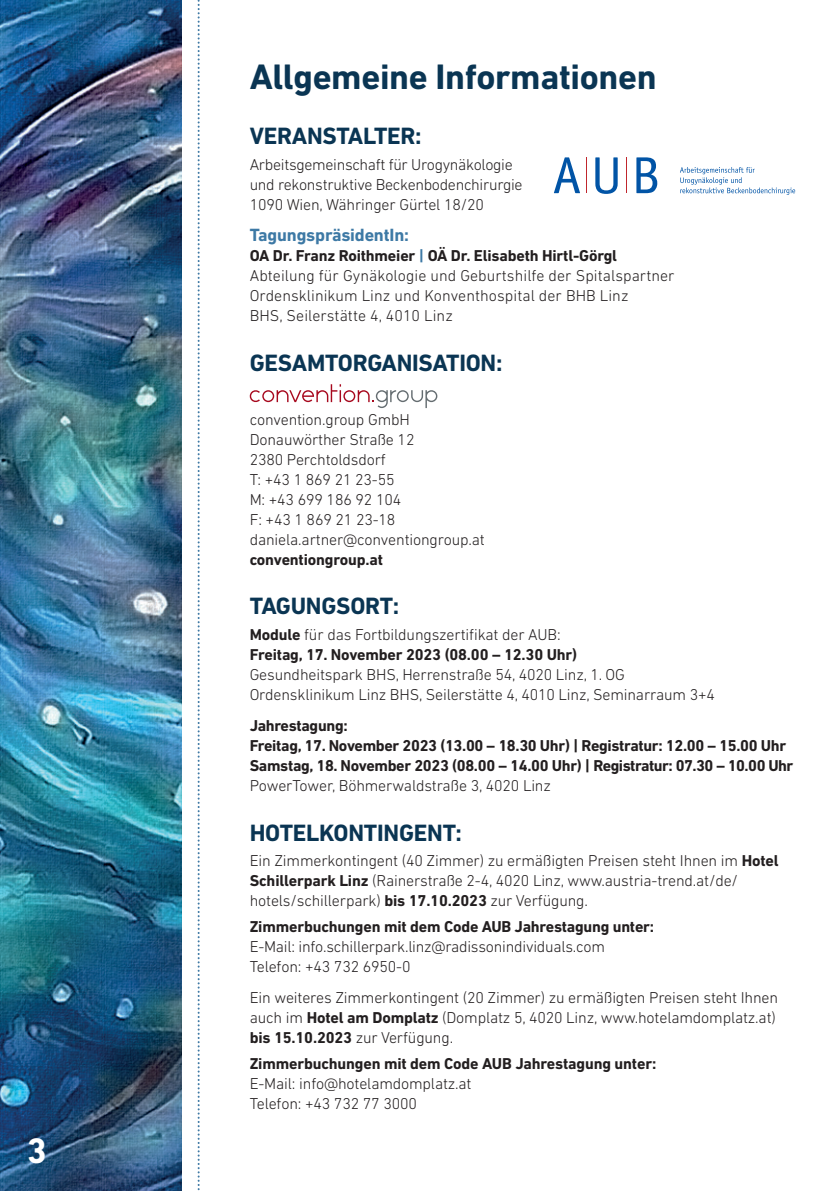
<style>
.page{position:relative;width:840px;height:1191px;background:#fff}
.page>*{position:absolute;margin:0;border:0;box-sizing:border-box;transform-origin:0 0}
.t1{font:700 36px "DIN Next LT Pro";letter-spacing:-.01em;color:#0a3553}
.t2{font:700 36px "DIN Next LT Pro";color:#fff}
.t3{font:700 24px "DIN Next LT Pro";letter-spacing:-.01em;color:#0a3553}
.t4{font:700 18px "DIN Next LT Pro";letter-spacing:-.01em;color:#3d79a5}
.t5{font:300 16px/20px "DIN Next LT Pro";letter-spacing:-.01em;color:#231f20}
.t6{font:700 16px/20px "DIN Next LT Pro";letter-spacing:-.015em;color:#231f20}
.s1{font-weight:700}
.s2{font-weight:700;color:#3d79a5}
.s3{font-weight:300}
</style>
<div class="page">
<svg style="left:197px;top:0;width:2px;height:1191px"></svg>
<img style="left:0;top:0;width:181px;height:1191px">
<svg style="left:554px;top:157px;width:25px;height:36px"></svg>
<svg style="left:595px;top:157px;width:22px;height:37px"></svg>
<svg style="left:636px;top:157px;width:21px;height:36px"></svg>
<hr style="left:586px;top:157px;width:1px;height:36px;background:#c0262d">
<hr style="left:626px;top:157px;width:1px;height:36px;background:#c0262d">
<svg style="left:680px;top:167px;width:114px;height:28px"></svg>
<svg style="left:249px;top:384px;width:188px;height:24px"></svg>
<h1 class="t2" style="left:27px;top:1129px;width:22px">3</h1>
<h1 class="t1" style="left:249px;top:56px;width:408px">Allgemeine Informationen</h1>
<h2 class="t3" style="left:249px;top:122px;width:173px">VERANSTALTER:</h2>
<p class="t5" style="left:249px;top:154px;width:274px">Arbeitsgemeinschaft für Urogynäkologie und rekonstruktive Beckenbodenchirurgie<br>1090 Wien, Währinger Gürtel 18/20</p>
<p class="t4" style="left:249px;top:225px;width:161px">TagungspräsidentIn:</p>
<p class="t5" style="left:249px;top:246px;width:426px"><span class="s1">OA Dr. Franz Roithmeier</span> <span class="s2">|</span> <span class="s1">OÄ Dr. Elisabeth Hirtl-Görgl </span>Abteilung für Gynäkologie und Geburtshilfe der Spitalspartner Ordensklinikum Linz und Konventhospital der BHB Linz<br>BHS, Seilerstätte 4, 4010 Linz</p>
<h2 class="t3" style="left:249px;top:349px;width:254px">GESAMTORGANISATION:</h2>
<p class="t5" style="left:249px;top:409px;width:236px">convention.group GmbH<br>Donauwörther Straße 12<br>2380 Perchtoldsdorf<br>T: +43 1 869 21 23-55<br>M: +43 699 186 92 104<br>F: +43 1 869 21 23-18 daniela.artner@conventiongroup.at</p>
<p class="t6" style="left:249px;top:549px;width:135px">conventiongroup.at</p>
<h2 class="t3" style="left:249px;top:592px;width:151px">TAGUNGSORT:</h2>
<p class="t6" style="left:249px;top:624px;width:329px">Module <span class="s3">für das Fortbildungszertifikat der AUB:<br></span>Freitag, 17. November 2023 (08.00 – 12.30 Uhr)</p>
<p class="t5" style="left:249px;top:664px;width:466px">Gesundheitspark BHS, Herrenstraße 54, 4020 Linz, 1. OG<br>Ordensklinikum Linz BHS, Seilerstätte 4, 4010 Linz, Seminarraum 3+4</p>
<p class="t6" style="left:249px;top:716px;width:545px">Jahrestagung:<br>Freitag, 17. November 2023 (13.00 – 18.30 Uhr) | Registratur: 12.00 – 15.00 Uhr<br>Samstag, 18. November 2023 (08.00 – 14.00 Uhr) | Registratur: 07.30 – 10.00 Uhr</p>
<p class="t5" style="left:249px;top:775px;width:302px">PowerTower, Böhmerwaldstraße 3, 4020 Linz</p>
<h2 class="t3" style="left:249px;top:818px;width:214px">HOTELKONTINGENT:</h2>
<p class="t5" style="left:249px;top:850px;width:530px">Ein Zimmerkontingent (40 Zimmer) zu ermäßigten Preisen steht Ihnen im <span class="s1">Hotel<br>Schillerpark Linz</span> (Rainerstraße 2-4, 4020 Linz, www.austria-trend.at/de/ hotels/schillerpark) <span class="s1">bis 17.10.2023</span> zur Verfügung.</p>
<p class="t6" style="left:249px;top:916px;width:405px">Zimmerbuchungen mit dem Code AUB Jahrestagung unter:</p>
<p class="t5" style="left:249px;top:936px;width:356px">E-Mail: info.schillerpark.linz@radissonindividuals.com<br>Telefon: +43 732 6950-0</p>
<p class="t5" style="left:249px;top:987px;width:529px">Ein weiteres Zimmerkontingent (20 Zimmer) zu ermäßigten Preisen steht Ihnen auch im <span class="s1">Hotel am Domplatz</span> (Domplatz 5, 4020 Linz, www.hotelamdomplatz.at) <span class="s1">bis 15.10.2023</span> zur Verfügung.</p>
<p class="t6" style="left:249px;top:1053px;width:408px">Zimmerbuchungen mit dem Code AUB Jahrestagung unter:</p>
<p class="t5" style="left:249px;top:1073px;width:223px">E-Mail: info@hotelamdomplatz.at<br>Telefon: +43 732 77 3000</p>
</div>
